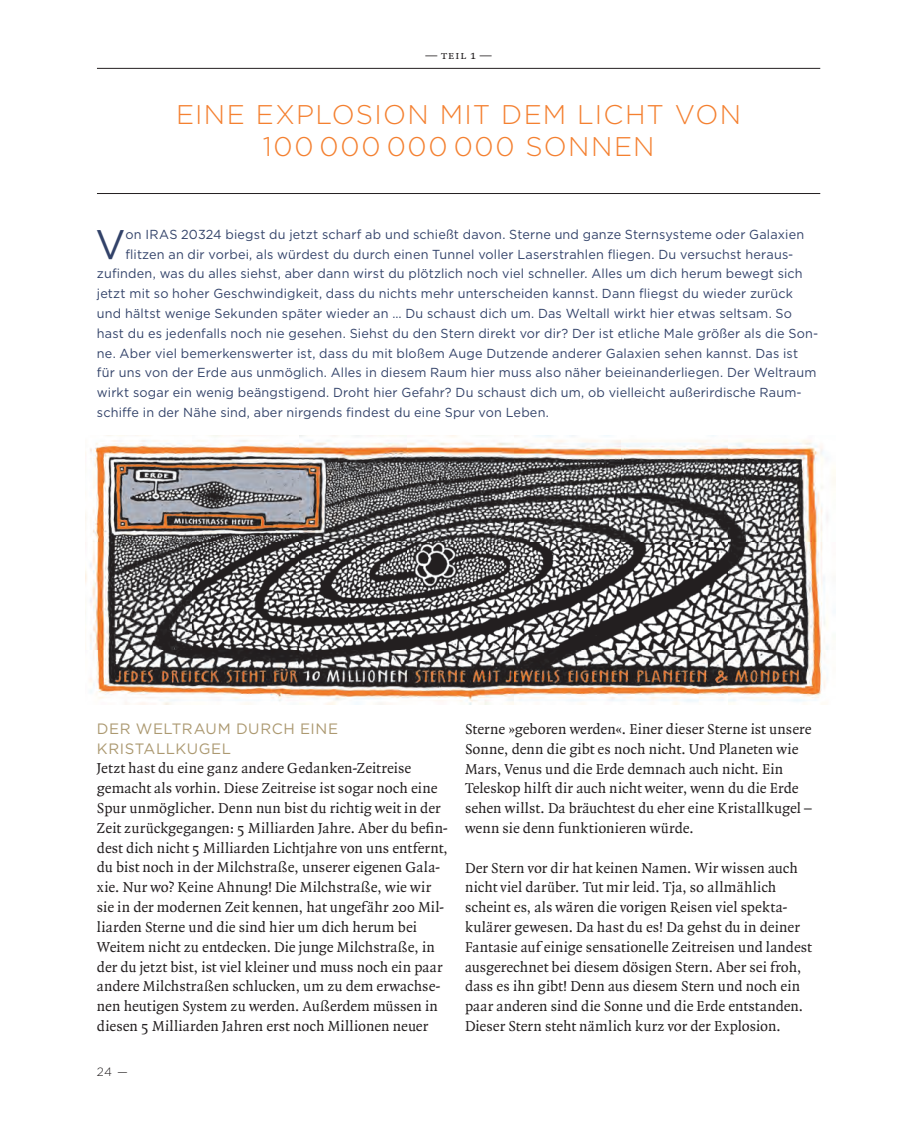
<style>
.page{position:relative;width:913px;height:1125px;background:#fff}
.page>*{position:absolute;margin:0;border:0;box-sizing:border-box;transform-origin:0 0}
.t1{font:41.4px "Gotham";color:#324269}
.t2{font:300 27px/32.4px "Gotham HTF";letter-spacing:.05em;color:#f48030;text-align:center}
.t3{font:15.45px/19.8px "Quadraat";color:#231f20}
.t4{font:15px/19.8px "Gotham";letter-spacing:.035em;color:#ac9971}
.t5{font:13.05px "Gotham";letter-spacing:.015em;color:#324269}
.t6{font:12px "Quadraat Small Caps";color:#231f20}
.t7{font:300 12px "Gotham HTF";color:#231f20}
</style>
<div class="page">
<img style="left:86px;top:435px;width:749px;height:269px">
<hr style="left:97px;top:193px;width:723px;height:1px;background:#231f20">
<hr style="left:97px;top:68px;width:723px;height:1px;background:#231f20">
<p class="t6" style="left:425px;top:49px;width:68px">— teil 1 —</p>
<h2 class="t2" style="left:176px;top:98px;width:566px">EINE EXPLOSION MIT DEM LICHT VON<br>100 000 000 000 SONNEN</h2>
<h1 class="t1" style="left:95px;top:217px;width:32px">V</h1>
<p class="t5" style="left:125px;top:226px;width:680px">on IRAS 20324 biegst du jetzt scharf ab und schießt davon. Sterne und ganze Sternsysteme oder Galaxien</p>
<p class="t5" style="left:125px;top:246px;width:669px">flitzen an dir vorbei, als würdest du durch einen Tunnel voller Laserstrahlen fliegen. Du versuchst heraus-</p>
<p class="t5" style="left:97px;top:265px;width:707px">zufinden, was du alles siehst, aber dann wirst du plötzlich noch viel schneller. Alles um dich herum bewegt sich</p>
<p class="t5" style="left:97px;top:285px;width:697px">jetzt mit so hoher Geschwindigkeit, dass du nichts mehr unterscheiden kannst. Dann fliegst du wieder zurück</p>
<p class="t5" style="left:97px;top:305px;width:696px">und hältst wenige Sekunden später wieder an … Du schaust dich um. Das Weltall wirkt hier etwas seltsam. So</p>
<p class="t5" style="left:97px;top:325px;width:722px">hast du es jedenfalls noch nie gesehen. Siehst du den Stern direkt vor dir? Der ist etliche Male größer als die Son-</p>
<p class="t5" style="left:97px;top:345px;width:702px">ne. Aber viel bemerkenswerter ist, dass du mit bloßem Auge Dutzende anderer Galaxien sehen kannst. Das ist</p>
<p class="t5" style="left:97px;top:364px;width:720px">für uns von der Erde aus unmöglich. Alles in diesem Raum hier muss also näher beieinanderliegen. Der Weltraum</p>
<p class="t5" style="left:97px;top:384px;width:706px">wirkt sogar ein wenig beängstigend. Droht hier Gefahr? Du schaust dich um, ob vielleicht außerirdische Raum-</p>
<p class="t5" style="left:97px;top:404px;width:453px">schiffe in der Nähe sind, aber nirgends findest du eine Spur von Leben.</p>
<p class="t4" style="left:97px;top:718px;width:242px">DER WELTRAUM DURCH EINE<br>KRISTALLKUGEL</p>
<p class="t3" style="left:97px;top:759px;width:352px">Jetzt hast du eine ganz andere Gedanken-Zeitreise gemacht als vorhin. Diese Zeitreise ist sogar noch eine Spur unmöglicher. Denn nun bist du richtig weit in der Zeit zurückgegangen: 5 Milliarden Jahre. Aber du befin&shy;dest dich nicht 5 Milliarden Lichtjahre von uns entfernt, du bist noch in der Milchstraße, unserer eigenen Gala&shy;xie. Nur wo? Keine Ahnung! Die Milchstraße, wie wir sie in der modernen Zeit kennen, hat ungefähr 200 Mil&shy;liarden Sterne und die sind hier um dich herum bei Weitem nicht zu entdecken. Die junge Milchstraße, in der du jetzt bist, ist viel kleiner und muss noch ein paar andere Milchstraßen schlucken, um zu dem erwachse&shy;nen heutigen System zu werden. Außerdem müssen in diesen 5 Milliarden Jahren erst noch Millionen neuer</p>
<p class="t7" style="left:97px;top:1065px;width:32px">24 —</p>
<p class="t3" style="left:465px;top:720px;width:348px">Sterne »geboren werden«. Einer dieser Sterne ist unsere Sonne, denn die gibt es noch nicht. Und Planeten wie Mars, Venus und die Erde demnach auch nicht. Ein Teleskop hilft dir auch nicht weiter, wenn du die Erde sehen willst. Da bräuchtest du eher eine Kristallkugel – wenn sie denn funktionieren würde.</p>
<p class="t3" style="left:465px;top:858px;width:348px">Der Stern vor dir hat keinen Namen. Wir wissen auch nicht viel darüber. Tut mir leid. Tja, so allmählich scheint es, als wären die vorigen Reisen viel spekta&shy;kulärer gewesen. Da hast du es! Da gehst du in deiner Fantasie auf einige sensationelle Zeitreisen und landest ausgerechnet bei diesem dösigen Stern. Aber sei froh, dass es ihn gibt! Denn aus diesem Stern und noch ein paar anderen sind die Sonne und die Erde entstanden.<br>Dieser Stern steht nämlich kurz vor der Explosion.</p>
</div>
